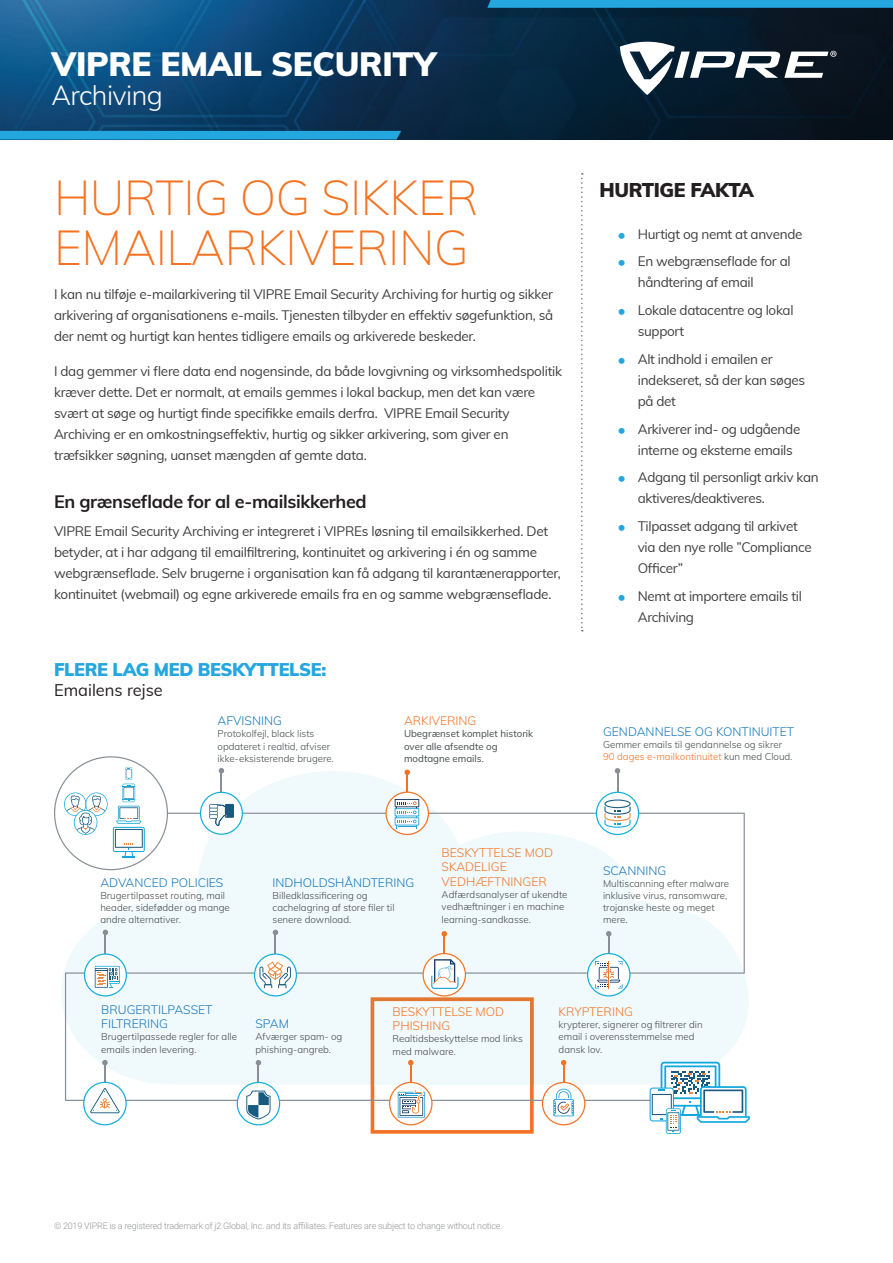
<style>
.page{position:relative;width:893px;height:1263px;background:#fff}
.page>*{position:absolute;margin:0;border:0;box-sizing:border-box;transform-origin:0 0}
.t1{font:200 48px/49.5px "Muli";letter-spacing:-.01em;color:#f47321}
.t2{font:900 33px "Muli";letter-spacing:-.01em;color:#fff}
.t3{font:300 27px "Muli";letter-spacing:-.02em;color:#fff}
.h1_-_sidebar{font:900 19.5px "Muli";letter-spacing:-.02em;color:#231f20}
.t4{font:700 18px "Muli";letter-spacing:-.02em;color:#231f20}
.t5{font:900 18px "Muli";letter-spacing:-.02em;color:#24a6df}
.t6{font:16.5px "Muli";color:#231f20}
.body_copy{font:13.5px/21px "Muli";letter-spacing:-.02em;color:#3e3e3f}
.t7{font:300 12.15px/14.5px "Muli";color:#1375b9}
.t8{font:300 12.15px/14.5px "Muli";color:#f27324}
.t9{font:300 9.75px/12.1px "Muli";color:#434a4b}
.t10{font:9.75px/12.1px "Muli";color:#434a4b}
.t11{font:300 9px "Roboto";letter-spacing:-.02em;color:#939598}
.s1{color:#f27324}
</style>
<div class="page">
<img style="left:0;top:0;width:893px;height:139px">
<div style="left:0;top:131px;width:401px;height:8px;background:#24a6df"></div>
<svg style="left:487px;top:0;width:406px;height:8px;background:#23a2da"></svg>
<svg style="left:620px;top:42px;width:216px;height:53px"></svg>
<svg style="left:581px;top:173px;width:2px;height:458px"></svg>
<svg style="left:61px;top:771px;width:688px;height:251px"></svg>
<svg style="left:65px;top:813px;width:680px;height:288px;fill:#f0f9fc"></svg>
<svg style="left:650px;top:1062px;width:100px;height:72px"></svg>
<svg style="left:200px;top:768px;width:43px;height:67px"></svg>
<svg style="left:254px;top:930px;width:43px;height:66px"></svg>
<svg style="left:84px;top:930px;width:43px;height:66px"></svg>
<svg style="left:596px;top:768px;width:43px;height:67px"></svg>
<svg style="left:54px;top:756px;width:114px;height:114px"></svg>
<hr style="left:104px;top:1062px;width:2px;height:22px;background:#898f97">
<svg style="left:102px;top:1060px;width:6px;height:5px"></svg>
<svg style="left:83px;top:1082px;width:44px;height:43px"></svg>
<svg style="left:237px;top:1060px;width:43px;height:65px"></svg>
<svg style="left:587px;top:931px;width:43px;height:65px"></svg>
<svg style="left:542px;top:1060px;width:43px;height:65px"></svg>
<svg style="left:385px;top:769px;width:44px;height:66px"></svg>
<svg style="left:371px;top:931px;width:163px;height:203px"></svg>
<h2 class="t2" style="left:52px;top:40px;width:386px">VIPRE EMAIL SECURITY</h2>
<h3 class="t3" style="left:52px;top:76px;width:113px">Archiving</h3>
<p class="t1" style="left:54px;top:171px;width:426px">HURTIG OG SIKKER<br>EMAILARKIVERING</p>
<p class="body_copy" style="left:54px;top:283px;width:501px;text-align:justify">I kan nu tilføje e-mailarkivering til VIPRE Email Security Archiving for hurtig og sikker arkivering af organisationens e-mails. Tjenesten tilbyder en effektiv søgefunktion, så der nemt og hurtigt kan hentes tidligere emails og arkiverede beskeder.</p>
<p class="body_copy" style="left:54px;top:360px;width:509px">I dag gemmer vi flere data end nogensinde, da både lovgivning og virksomhedspolitik kræver dette. Det er normalt, at emails gemmes i lokal backup, men det kan være svært at søge og hurtigt finde specifikke emails derfra. VIPRE Email Security Archiving er en omkostningseffektiv, hurtig og sikker arkivering, som giver en træfsikker søgning, uanset mængden af gemte data.</p>
<p class="t4" style="left:54px;top:488px;width:314px">En grænseflade for al e-mailsikkerhed</p>
<p class="body_copy" style="left:54px;top:520px;width:508px">VIPRE Email Security Archiving er integreret i VIPREs løsning til emailsikkerhed. Det betyder, at i har adgang til emailfiltrering, kontinuitet og arkivering i én og samme webgrænseflade. Selv brugerne i organisation kan få adgang til karantænerapporter, kontinuitet (webmail) og egne arkiverede emails fra en og samme webgrænseflade.</p>
<p class="t5" style="left:54px;top:656px;width:274px">FLERE LAG MED BESKYTTELSE:</p>
<p class="t6" style="left:54px;top:678px;width:110px">Emailens rejse</p>
<p class="h1_-_sidebar" style="left:599px;top:176px;width:156px">HURTIGE FAKTA</p>
<p class="body_copy" style="left:638px;top:223px;width:166px">Hurtigt og nemt at anvende</p>
<p class="body_copy" style="left:638px;top:250px;width:154px">En webgrænseflade for al håndtering af email</p>
<p class="body_copy" style="left:638px;top:299px;width:157px">Lokale datacentre og lokal support</p>
<p class="body_copy" style="left:638px;top:348px;width:169px">Alt indhold i emailen er indekseret, så der kan søges på det</p>
<p class="body_copy" style="left:638px;top:418px;width:164px">Arkiverer ind- og udgående interne og eksterne emails</p>
<p class="body_copy" style="left:638px;top:466px;width:182px">Adgang til personligt arkiv kan aktiveres/deaktiveres.</p>
<p class="body_copy" style="left:638px;top:515px;width:175px">Tilpasset adgang til arkivet via den nye rolle ”Compliance<br>Officer”</p>
<p class="body_copy" style="left:638px;top:585px;width:166px">Nemt at importere emails til<br>Archiving</p>
<p class="t7" style="left:218px;top:713px;width:66px">AFVISNING</p>
<p class="t9" style="left:218px;top:727px;width:118px">Protokolfejl, black lists opdateret i realtid, afviser ikke-eksisterende brugere.</p>
<p class="t7" style="left:603px;top:723px;width:192px">GENDANNELSE OG KONTINUITET</p>
<p class="t8" style="left:404px;top:713px;width:74px">ARKIVERING</p>
<p class="t10" style="left:404px;top:727px;width:131px">Ubegrænset komplet historik over alle afsendte og modtagne emails.</p>
<p class="t9" style="left:603px;top:738px;width:191px">Gemmer emails til gendannelse og sikrer<br><span class="s1">90 dages e-mailkontinuitet</span> kun med Cloud.</p>
<p class="t7" style="left:100px;top:874px;width:124px">ADVANCED POLICIES</p>
<p class="t9" style="left:100px;top:889px;width:131px">Brugertilpasset routing, mail header, sidefødder og mange andre alternativer.</p>
<p class="t7" style="left:273px;top:874px;width:143px">INDHOLDSHÅNDTERING</p>
<p class="t9" style="left:273px;top:889px;width:123px">Billedklassificering og cachelagring af store filer til senere download.</p>
<p class="t8" style="left:442px;top:845px;width:113px">BESKYTTELSE MOD<br>SKADELIGE<br>VEDHÆFTNINGER</p>
<p class="t9" style="left:442px;top:888px;width:127px">Adfærdsanalyser af ukendte vedhæftninger i en machine learning-sandkasse.</p>
<p class="t7" style="left:603px;top:862px;width:65px">SCANNING</p>
<p class="t9" style="left:603px;top:877px;width:128px">Multiscanning efter malware inklusive virus, ransomware, trojanske heste og meget mere.</p>
<p class="t7" style="left:101px;top:1001px;width:113px">BRUGERTILPASSET<br>FILTRERING</p>
<p class="t9" style="left:101px;top:1030px;width:137px">Brugertilpassede regler for alle emails inden levering.</p>
<p class="t7" style="left:256px;top:1016px;width:35px">SPAM</p>
<p class="t9" style="left:256px;top:1030px;width:88px">Afværger spam- og phishing-angreb.</p>
<p class="t8" style="left:393px;top:1003px;width:113px">BESKYTTELSE MOD<br>PHISHING</p>
<p class="t9" style="left:393px;top:1032px;width:132px">Realtidsbeskyttelse mod links med malware.</p>
<p class="t8" style="left:559px;top:1004px;width:76px">KRYPTERING</p>
<p class="t9" style="left:559px;top:1018px;width:146px">krypterer, signerer og filtrerer din email i overensstemmelse med dansk lov.</p>
<p class="t11" style="left:54px;top:1220px;width:450px">© 2019 VIPRE is a registered trademark of j2 Global, Inc. and its affiliates. Features are subject to change without notice.</p>
</div>
